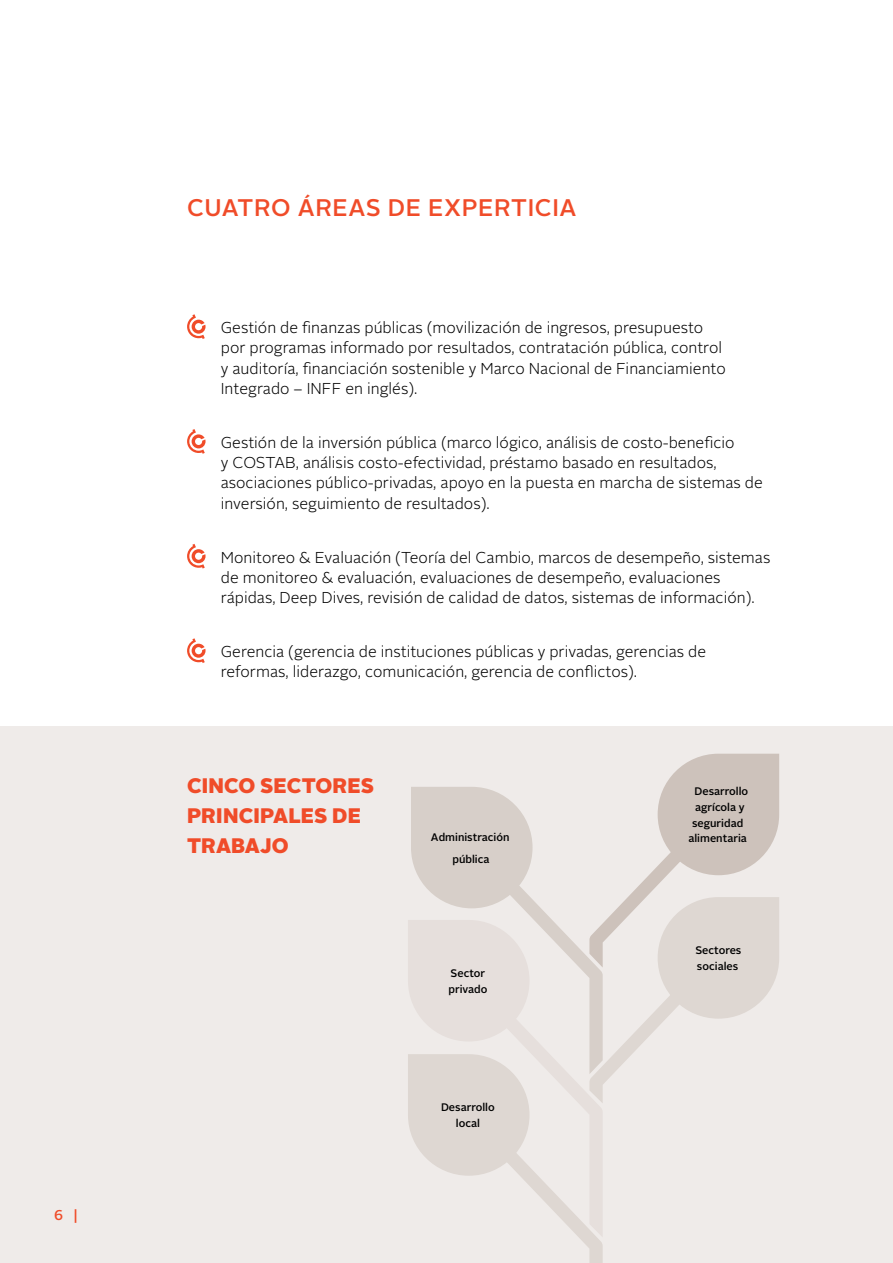
<style>
.page{position:relative;width:893px;height:1263px;background:#fff}
.page>*{position:absolute;margin:0;border:0;box-sizing:border-box;transform-origin:0 0}
.t1{font:500 24px "Alright Sans";letter-spacing:.025em;color:#f04c29}
.t2{font:900 21px/30px "Alright Sans";letter-spacing:.005em;color:#f04c29}
.t3{font:300 15.75px/20.2px "Alright Sans";color:#000}
.t4{font:500 14.25px "Alright Sans";color:#f04c29}
.t5{font:500 10.95px/15.9px "Alright Sans";color:#000}
</style>
<div class="page">
<div style="left:0;top:727px;width:893px;height:536px;background:#efebe9"></div>
<svg style="left:187px;top:314px;width:19px;height:25px"></svg>
<svg style="left:187px;top:429px;width:19px;height:25px"></svg>
<svg style="left:187px;top:544px;width:19px;height:24px"></svg>
<svg style="left:187px;top:638px;width:19px;height:25px"></svg>
<svg style="left:408px;top:754px;width:371px;height:509px"></svg>
<p class="t4" style="left:54px;top:1205px;width:25px">6 |</p>
<h1 class="t1" style="left:187px;top:191px;width:391px">CUATRO ÁREAS DE EXPERTICIA</h1>
<p class="t3" style="left:221px;top:318px;width:506px">Gestión de finanzas públicas (movilización de ingresos, presupuesto por programas informado por resultados, contratación pública, control y auditoría, financiación sostenible y Marco Nacional de Financiamiento Integrado – INFF en inglés).</p>
<p class="t3" style="left:221px;top:432px;width:543px">Gestión de la inversión pública (marco lógico, análisis de costo-beneficio<br>y COSTAB, análisis costo-efectividad, préstamo basado en resultados, asociaciones público-privadas, apoyo en la puesta en marcha de sistemas de inversión, seguimiento de resultados).</p>
<p class="t3" style="left:221px;top:547px;width:551px">Monitoreo &amp; Evaluación (Teoría del Cambio, marcos de desempeño, sistemas de monitoreo &amp; evaluación, evaluaciones de desempeño, evaluaciones rápidas, Deep Dives, revisión de calidad de datos, sistemas de información).</p>
<p class="t3" style="left:221px;top:642px;width:487px">Gerencia (gerencia de instituciones públicas y privadas, gerencias de reformas, liderazgo, comunicación, gerencia de conflictos).</p>
<h2 class="t2" style="left:187px;top:770px;width:189px">CINCO SECTORES<br>PRINCIPALES DE<br>TRABAJO</h2>
<p class="t5" style="left:692px;top:783px;width:58px">Desarrollo agrícola y seguridad</p>
<p class="t5" style="left:431px;top:829px;width:80px">Administración</p>
<p class="t5" style="left:688px;top:831px;width:60px">alimentaria</p>
<p class="t5" style="left:452px;top:851px;width:39px">pública</p>
<p class="t5" style="left:448px;top:965px;width:41px">Sector privado</p>
<p class="t5" style="left:441px;top:1099px;width:55px;text-align:center">Desarrollo local</p>
<p class="t5" style="left:695px;top:942px;width:48px">Sectores sociales</p>
</div>
